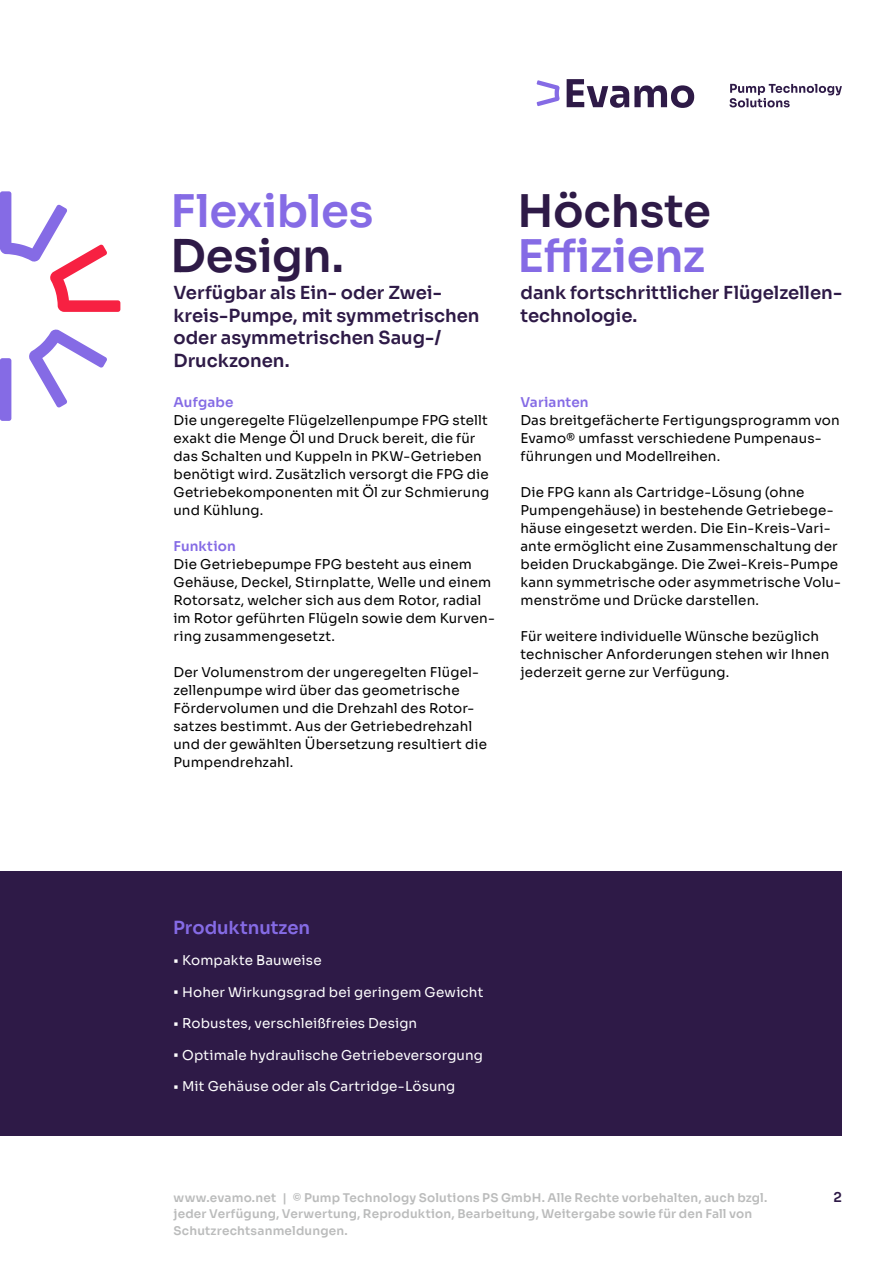
<style>
.page{position:relative;width:893px;height:1263px;background:#fff}
.page>*{position:absolute;margin:0;border:0;box-sizing:border-box;transform-origin:0 0}
.t1{font:600 45px/45px "Sora";letter-spacing:-.005em;color:#856be5}
.t2{font:600 18px/22.5px "Sora";color:#2e1a47}
.t3{font:600 18px "Sora";color:#856be5}
.t4{font:13.5px/18px "Sora";letter-spacing:.01em;color:#000}
.t5{font:13.5px "Sora";letter-spacing:.01em;color:#fff}
.t6{font:600 13.5px "Sora";letter-spacing:.01em;color:#856be5}
.t7{font:600 13.5px "Sora";color:#2e1a47}
.t8{font:600 12px/16.5px "Sora";letter-spacing:.015em;color:#bbbcbc}
.s1{color:#2e1a47}
</style>
<div class="page">
<div style="left:0;top:871px;width:842px;height:264px;background:#2e1a47"></div>
<svg style="left:0;top:191px;width:120px;height:121px"></svg>
<svg style="left:29px;top:329px;width:78px;height:79px"></svg>
<div style="left:0;top:358px;width:11px;height:63px;background:#856be5;border-radius:3px"></div>
<svg style="left:567px;top:79px;width:127px;height:29px"></svg>
<svg style="left:729px;top:84px;width:113px;height:23px"></svg>
<svg style="left:537px;top:80px;width:23px;height:26px"></svg>
<p class="t1" style="left:170px;top:185px;width:205px">Flexibles<br><span class="s1">Design.</span></p>
<p class="t2" style="left:173px;top:280px;width:308px">Verfügbar als Ein- oder Zwei&shy;kreis-Pumpe, mit symmetrischen oder asymmetrischen Saug-/<br>Druckzonen.</p>
<p class="t6" style="left:173px;top:391px;width:62px">Aufgabe</p>
<p class="t4" style="left:173px;top:410px;width:317px">Die ungeregelte Flügelzellenpumpe FPG stellt exakt die Menge Öl und Druck bereit, die für das Schalten und Kuppeln in PKW-Getrieben benötigt wird. Zusätzlich versorgt die FPG die Getriebekomponenten mit Öl zur Schmierung und Kühlung.</p>
<p class="t6" style="left:173px;top:535px;width:64px">Funktion</p>
<p class="t4" style="left:173px;top:554px;width:323px">Die Getriebepumpe FPG besteht aus einem Gehäuse, Deckel, Stirnplatte, Welle und einem Rotorsatz, welcher sich aus dem Rotor, radial im Rotor geführten Flügeln sowie dem Kurven&shy;ring zusammengesetzt.</p>
<p class="t4" style="left:173px;top:662px;width:315px">Der Volumenstrom der ungeregelten Flügel&shy;zellenpumpe wird über das geometrische Fördervolumen und die Drehzahl des Rotor&shy;satzes bestimmt. Aus der Getriebedrehzahl und der gewählten Übersetzung resultiert die Pumpendrehzahl.</p>
<p class="t1" style="left:517px;top:185px;width:195px"><span class="s1">Höchste<br></span>Effizienz</p>
<p class="t2" style="left:520px;top:280px;width:323px">dank fortschrittlicher Flügelzellen&shy;technologie.</p>
<p class="t6" style="left:520px;top:391px;width:70px">Varianten</p>
<p class="t4" style="left:520px;top:410px;width:321px">Das breitgefächerte Fertigungsprogramm von<br>Evamo® umfasst verschiedene Pumpenaus&shy;führungen und Modellreihen.</p>
<p class="t4" style="left:520px;top:482px;width:322px">Die FPG kann als Cartridge-Lösung (ohne Pumpengehäuse) in bestehende Getriebege&shy;häuse eingesetzt werden. Die Ein-Kreis-Vari&shy;ante ermöglicht eine Zusammenschaltung der beiden Druckabgänge. Die Zwei-Kreis-Pumpe kann symmetrische oder asymmetrische Volu&shy;menströme und Drücke darstellen.</p>
<p class="t4" style="left:520px;top:626px;width:311px">Für weitere individuelle Wünsche bezüglich technischer Anforderungen stehen wir Ihnen jederzeit gerne zur Verfügung.</p>
<p class="t3" style="left:173px;top:913px;width:138px">Produktnutzen</p>
<p class="t5" style="left:173px;top:949px;width:150px">• Kompakte Bauweise</p>
<p class="t5" style="left:173px;top:981px;width:312px">• Hoher Wirkungsgrad bei geringem Gewicht</p>
<p class="t5" style="left:173px;top:1012px;width:245px">• Robustes, verschleißfreies Design</p>
<p class="t5" style="left:173px;top:1044px;width:311px">• Optimale hydraulische Getriebeversorgung</p>
<p class="t5" style="left:173px;top:1075px;width:284px">• Mit Gehäuse oder als Cartridge-Lösung</p>
<p class="t8" style="left:173px;top:1188px;width:595px">www.evamo.net | © Pump Technology Solutions PS GmbH. Alle Rechte vorbehalten, auch bzgl. jeder Verfügung, Verwertung, Reproduktion, Bearbeitung, Weitergabe sowie für den Fall von<br>Schutzrechtsanmeldungen.</p>
<p class="t7" style="left:833px;top:1186px;width:10px">2</p>
</div>
